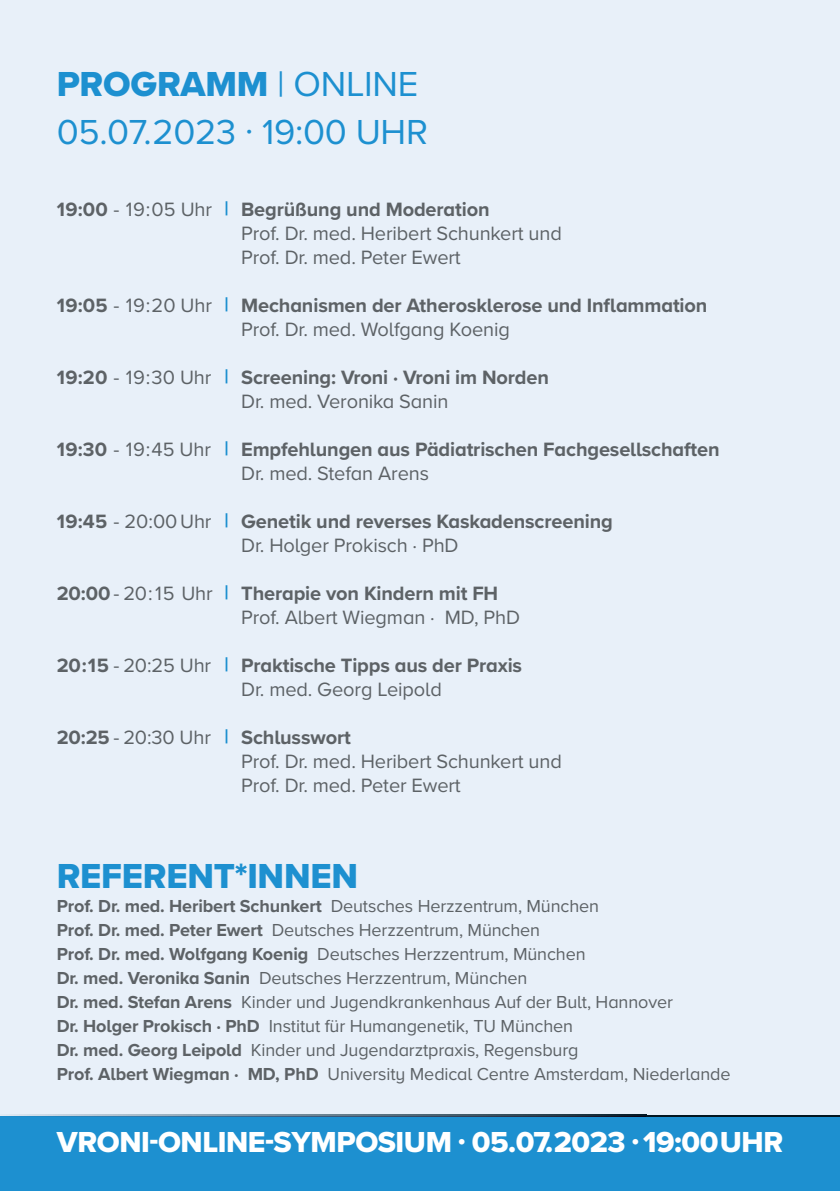
<style>
.page{position:relative;width:840px;height:1191px;background:#fff}
.page>*{position:absolute;margin:0;border:0;box-sizing:border-box;transform-origin:0 0}
.t1{font:36px "Proxima Nova A Extrabld";letter-spacing:-.01em;color:#1d90d0}
.t2{font:36px "Proxima Nova A";letter-spacing:-.005em;color:#1d90d0}
.t3{font:30px "Proxima Nova A Extrabld";letter-spacing:-.015em;color:#fff}
.t4{font:700 20px/24px "Proxima Nova A";letter-spacing:-.005em;color:#5d6266}
.t5{font:20px/24px "Proxima Nova A";letter-spacing:-.005em;color:#5d6266}
.t6{font:18px/24px "Proxima Nova A";letter-spacing:-.01em;color:#5d6266}
.s1{font-family:"Proxima Nova A"}
.s2{font-weight:700}
.s3{font-weight:700;color:#1d90d0}
.s4{font-weight:400}
.s5{color:#1d90d0}
</style>
<div class="page">
<div style="left:0;top:0;width:839px;height:1191px;background:#e8f0f9"></div>
<div style="left:0;top:1116px;width:839px;height:75px;background:#1d90d0"></div>
<img style="left:9px;top:1114px;width:637px;height:3px">
<hr style="left:646px;top:1114px;width:193px;height:2px;background:#011622">
<h1 class="t1" style="left:57px;top:72px;width:363px">PROGRAMM <span class="s1">| ONLINE</span></h1>
<h1 class="t2" style="left:57px;top:120px;width:372px">05.07.2023 · 19:00 UHR</h1>
<p class="t5" style="left:241px;top:199px;width:322px;text-indent:-184px"><span class="s2">19:00</span> - 19:05 Uhr <span class="s3">|</span> <span class="s2">Begrüßung und Moderation<br></span>Prof. Dr. med. Heribert Schunkert und<br>Prof. Dr. med. Peter Ewert</p>
<p class="t4" style="left:241px;top:295px;width:467px;text-indent:-184px">19:05 <span class="s4">- 19:20 Uhr</span> <span class="s5">|</span> Mechanismen der Atherosklerose und Inflammation<br><span class="s4">Prof. Dr. med. Wolfgang Koenig</span></p>
<p class="t4" style="left:241px;top:367px;width:309px;text-indent:-184px">19:20 <span class="s4">- 19:30 Uhr</span> <span class="s5">|</span> Screening: Vroni · Vroni im Norden<br><span class="s4">Dr. med. Veronika Sanin</span></p>
<p class="t4" style="left:241px;top:439px;width:479px;text-indent:-184px">19:30 <span class="s4">- 19:45 Uhr</span> <span class="s5">|</span> Empfehlungen aus Pädiatrischen Fachgesellschaften<br><span class="s4">Dr. med. Stefan Arens</span></p>
<p class="t4" style="left:241px;top:511px;width:373px;text-indent:-184px">19:45 <span class="s4">- 20:00 Uhr</span> <span class="s5">|</span> Genetik und reverses Kaskadenscreening<br><span class="s4">Dr. Holger Prokisch · PhD</span></p>
<p class="t5" style="left:241px;top:583px;width:280px;text-indent:-184px"><span class="s2">20:00</span> - 20:15 Uhr <span class="s3">|</span> <span class="s2">Therapie von Kindern mit FH<br></span>Prof. Albert Wiegman · MD, PhD</p>
<p class="t4" style="left:241px;top:655px;width:282px;text-indent:-184px">20:15 <span class="s4">- 20:25 Uhr</span> <span class="s5">|</span> Praktische Tipps aus der Praxis<br><span class="s4">Dr. med. Georg Leipold</span></p>
<p class="t5" style="left:241px;top:727px;width:322px;text-indent:-184px"><span class="s2">20:25</span> - 20:30 Uhr <span class="s3">|</span> <span class="s2">Schlusswort<br></span>Prof. Dr. med. Heribert Schunkert und<br>Prof. Dr. med. Peter Ewert</p>
<h1 class="t1" style="left:57px;top:864px;width:302px">REFERENT*INNEN</h1>
<p class="t6" style="left:57px;top:896px;width:675px"><span class="s2">Prof. Dr. med. Heribert Schunkert</span> Deutsches Herzzentrum, München<br><span class="s2">Prof. Dr. med. Peter Ewert</span> Deutsches Herzzentrum, München<br><span class="s2">Prof. Dr. med. Wolfgang Koenig</span> Deutsches Herzzentrum, München<br><span class="s2">Dr. med. Veronika Sanin</span> Deutsches Herzzentrum, München<br><span class="s2">Dr. med. Stefan Arens</span> Kinder und Jugendkrankenhaus Auf der Bult, Hannover<br><span class="s2">Dr. Holger Prokisch · PhD</span> Institut für Humangenetik, TU München<br><span class="s2">Dr. med. Georg Leipold</span> Kinder und Jugendarztpraxis, Regensburg<br><span class="s2">Prof. Albert Wiegman · MD, PhD</span> University Medical Centre Amsterdam, Niederlande</p>
<h2 class="t3" style="left:57px;top:1132px;width:727px">VRONI-ONLINE-SYMPOSIUM · 05.07.2023 · 19:00 UHR</h2>
</div>
